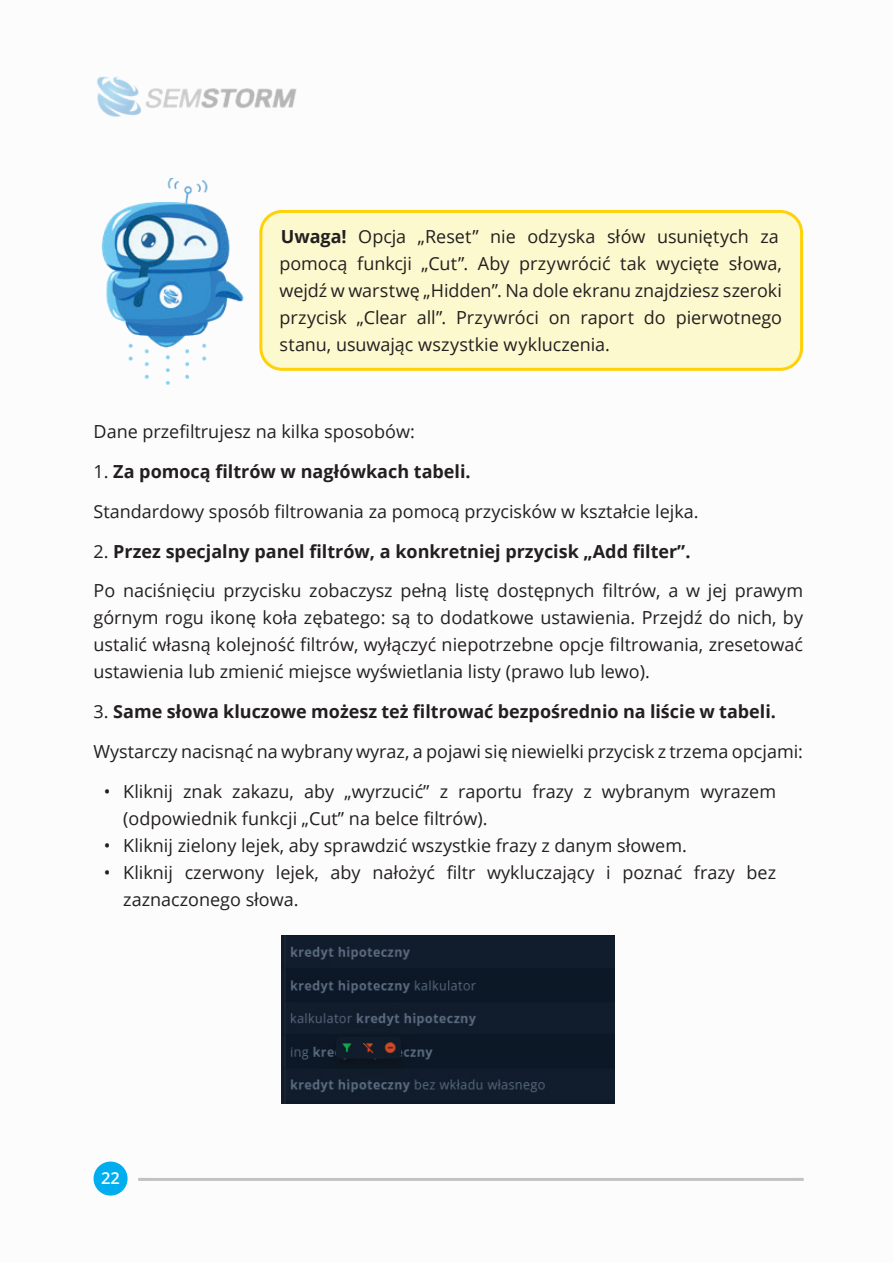
<style>
.page{position:relative;width:893px;height:1263px;background:#fff}
.page>*{position:absolute;margin:0;border:0;box-sizing:border-box;transform-origin:0 0}
.t1{font:18px/27px "Open Sans";color:#231f20}
.t2{font:700 18px "Open Sans";color:#231f20}
.t3{font:600 16.5px "Open Sans";color:#fff}
.s1{font-weight:700}
.s2{font-weight:400}
</style>
<div class="page">
<img style="left:97px;top:76px;width:200px;height:41px">
<img style="left:101px;top:179px;width:143px;height:206px">
<div style="left:261px;top:211px;width:541px;height:158px;background:#fcf9ce;border-radius:21px"></div>
<div style="left:259px;top:210px;width:544px;height:161px;border:3px solid #ffd107;border-radius:21px"></div>
<img style="left:282px;top:936px;width:333px;height:167px">
<div style="left:94px;top:1161px;width:34px;height:34px;background:#00aeef;border-radius:50%"></div>
<hr style="left:138px;top:1178px;width:666px;height:3px;background:#c0c2c4">
<p class="t1" style="left:279px;top:222px;width:504px"><span class="s1">Uwaga!</span> Opcja „Reset” nie odzyska słów usuniętych za pomocą funkcji „Cut”. Aby przywrócić tak wycięte słowa, wejdź w warstwę „Hidden”. Na dole ekranu znajdziesz szeroki przycisk „Clear all”. Przywróci on raport do pierwotnego stanu, usuwając wszystkie wykluczenia.</p>
<p class="t1" style="left:94px;top:418px;width:323px">Dane przefiltrujesz na kilka sposobów:</p>
<p class="t2" style="left:94px;top:459px;width:379px"><span class="s2">1.</span> Za pomocą filtrów w nagłówkach tabeli.</p>
<p class="t1" style="left:94px;top:497px;width:607px">Standardowy sposób filtrowania za pomocą przycisków w kształcie lejka.</p>
<p class="t2" style="left:94px;top:538px;width:598px"><span class="s2">2.</span> Przez specjalny panel filtrów, a konkretniej przycisk „Add filter”.</p>
<p class="t1" style="left:94px;top:577px;width:711px;text-align:justify">Po naciśnięciu przycisku zobaczysz pełną listę dostępnych filtrów, a w jej prawym górnym rogu ikonę koła zębatego: są to dodatkowe ustawienia. Przejdź do nich, by ustalić własną kolejność filtrów, wyłączyć niepotrzebne opcje filtrowania, zresetować ustawienia lub zmienić miejsce wyświetlania listy (prawo lub lewo).</p>
<p class="t2" style="left:94px;top:699px;width:684px"><span class="s2">3.</span> Same słowa kluczowe możesz też filtrować bezpośrednio na liście w tabeli.</p>
<p class="t1" style="left:94px;top:737px;width:711px">Wystarczy nacisnąć na wybrany wyraz, a pojawi się niewielki przycisk z trzema opcjami:</p>
<p class="t1" style="left:123px;top:777px;width:654px;text-indent:-20px">• Kliknij znak zakazu, aby „wyrzucić” z raportu frazy z wybranym wyrazem (odpowiednik funkcji „Cut” na belce filtrów).</p>
<p class="t1" style="left:104px;top:831px;width:585px">• Kliknij zielony lejek, aby sprawdzić wszystkie frazy z danym słowem.</p>
<p class="t1" style="left:123px;top:858px;width:654px;text-indent:-20px">• Kliknij czerwony lejek, aby nałożyć filtr wykluczający i poznać frazy bez zaznaczonego słowa.</p>
<p class="t3" style="left:101px;top:1166px;width:20px">22</p>
</div>
